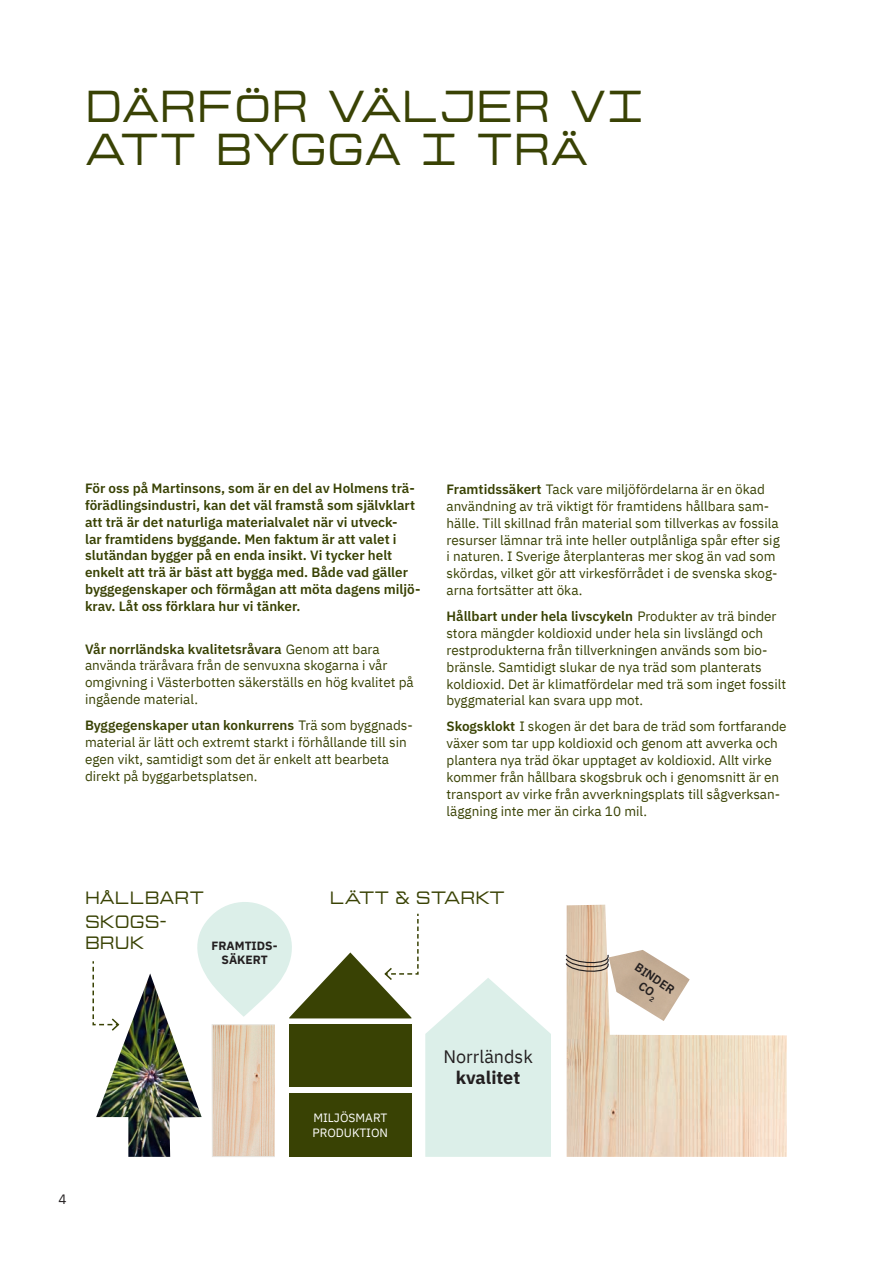
<style>
.page{position:relative;width:893px;height:1263px;background:#fff}
.page>*{position:absolute;margin:0;border:0;box-sizing:border-box;transform-origin:0 0}
.t1{font:45px/42.8px "Holmen Grow";color:#394204}
.t2{font:18px/23.7px "Holmen Grow";color:#394204}
.t3{font:18px "IBM Plex Sans";color:#231f20}
.t4{font:700 18px "IBM Plex Sans";color:#231f20}
.t5{font:13.5px/16.8px "IBM Plex Sans";color:#394204}
.t6{font:600 13.5px/17px "IBM Plex Sans";color:#394204}
.t7{font:13.5px "IBM Plex Sans";color:#231f20}
.t8{font:12px/15.3px "IBM Plex Sans";color:#fff}
.t9{font:700 12px/13.5px "IBM Plex Sans";color:#231f20;text-align:center}
.t10{font:600 12px/13.5px "IBM Plex Sans";color:#231f20;text-align:center}
.s1{font-weight:600}
</style>
<div class="page">
<img style="left:567px;top:905px;width:220px;height:252px">
<svg style="left:425px;top:978px;width:126px;height:179px"></svg>
<svg style="left:565px;top:953px;width:46px;height:21px"></svg>
<img style="left:214px;top:1026px;width:59px;height:129px">
<div style="left:212px;top:1024px;width:63px;height:133px;border:1px solid #e6e4df"></div>
<img style="left:96px;top:973px;width:106px;height:184px">
<div style="left:289px;top:1025px;width:122px;height:62px;background:#394204"></div>
<div style="left:289px;top:1093px;width:122px;height:64px;background:#394204"></div>
<svg style="left:92px;top:961px;width:28px;height:71px"></svg>
<svg style="left:192px;top:902px;width:227px;height:116px"></svg>
<h1 class="t1" style="left:85px;top:85px;width:560px">DÄRFÖR VÄLJER VI<br>ATT BYGGA I TRÄ</h1>
<p class="t6" style="left:85px;top:479px;width:337px">För oss på Martinsons, som är en del av Holmens trä&shy;förädlingsindustri, kan det väl framstå som självklart att trä är det naturliga materialvalet när vi utveck-<br>lar framtidens byggande. Men faktum är att valet i slutändan bygger på en enda insikt. Vi tycker helt enkelt att trä är bäst att bygga med. Både vad gäller byggegenskaper och förmågan att möta dagens miljö&shy;krav. Låt oss förklara hur vi tänker.</p>
<p class="t5" style="left:85px;top:639px;width:330px"><span class="s1">Vår norrländska kvalitetsråvara</span> Genom att bara använda träråvara från de senvuxna skogarna i vår omgivning i Västerbotten säkerställs en hög kvalitet på ingående material.</p>
<p class="t5" style="left:85px;top:716px;width:329px"><span class="s1">Byggegenskaper utan konkurrens</span> Trä som byggnads&shy;material är lätt och extremt starkt i förhållande till sin egen vikt, samtidigt som det är enkelt att bearbeta direkt på byggarbetsplatsen.</p>
<p class="t5" style="left:446px;top:480px;width:335px"><span class="s1">Framtidssäkert</span> Tack vare miljöfördelarna är en ökad användning av trä viktigt för framtidens hållbara sam&shy;hälle. Till skillnad från material som tillverkas av fossila resurser lämnar trä inte heller outplånliga spår efter sig i naturen. I Sverige återplanteras mer skog än vad som skördas, vilket gör att virkesförrådet i de svenska skog&shy;arna fortsätter att öka.</p>
<p class="t5" style="left:446px;top:607px;width:341px"><span class="s1">Hållbart under hela livscykeln</span> Produkter av trä binder stora mängder koldioxid under hela sin livslängd och restprodukterna från tillverkningen används som bio&shy;bränsle. Samtidigt slukar de nya träd som planterats koldioxid. Det är klimatfördelar med trä som inget fossilt byggmaterial kan svara upp mot.</p>
<p class="t5" style="left:446px;top:717px;width:342px"><span class="s1">Skogsklokt</span> I skogen är det bara de träd som fortfarande växer som tar upp koldioxid och genom att avverka och plantera nya träd ökar upptaget av koldioxid. Allt virke kommer från hållbara skogsbruk och i genomsnitt är en transport av virke från avverkningsplats till sågverksan&shy;läggning inte mer än cirka 10 mil.</p>
<h2 class="t2" style="left:85px;top:886px;width:121px">HÅLLBART<br>SKOGS-</h2>
<h2 class="t2" style="left:85px;top:931px;width:61px">BRUK</h2>
<p class="t9" style="left:211px;top:938px;width:68px">FRAMTIDS-<br>SÄKERT</p>
<p class="t7" style="left:58px;top:1189px;width:10px">4</p>
<h2 class="t2" style="left:330px;top:886px;width:177px">LÄTT &amp; STARKT</h2>
<p class="t8" style="left:313px;top:1109px;width:77px">MILJÖSMART<br>PRODUKTION</p>
<h2 class="t3" style="left:443px;top:1043px;width:91px">Norrländsk</h2>
<h2 class="t4" style="left:456px;top:1063px;width:66px">kvalitet</h2>
<p class="t10" style="left:640px;top:959px;width:47px;rotate:34deg">BINDER<br>CO<sub>2</sub></p>
</div>
